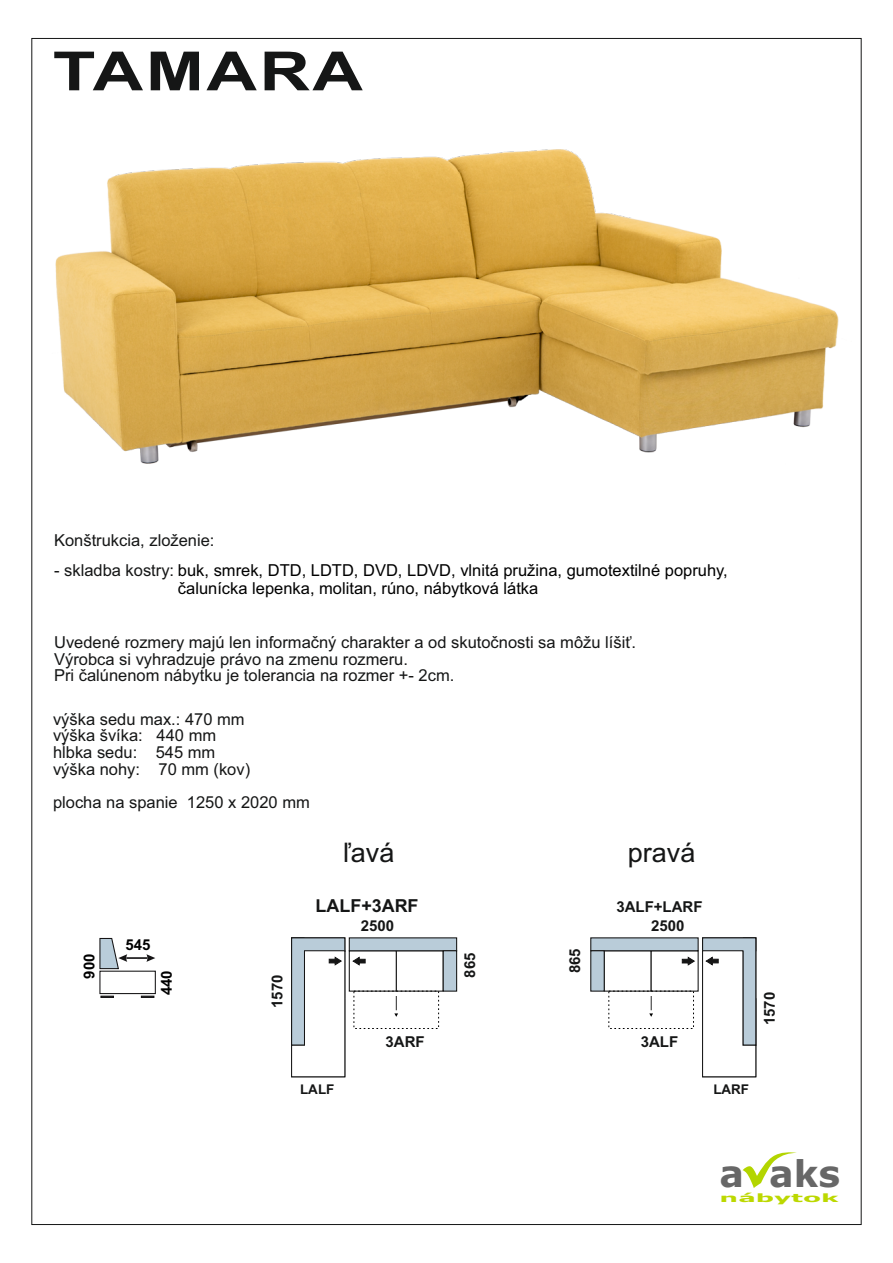
<style>
.page{position:relative;width:893px;height:1263px;background:#fff}
.page>*{position:absolute;margin:0;border:0;box-sizing:border-box;transform-origin:0 0}
.t1{font:700 54px "Arial";letter-spacing:.035em;color:#151616;scale:1.3 1}
.t2{font:700 36.75px "Verdana";color:#676767}
.t3{font:27px "Arial";color:#151616}
.t4{font:700 17.85px "Arial";color:#151616}
.t5{font:16.5px/16.8px "Arial";color:#151616}
.t6{font:16.5px "Arial";color:#000}
.t7{font:700 15px "Arial";color:#151616}
.t8{font:700 15px "Arial";color:#000}
.t9{font:700 13.5px "Arial";color:#151616}
.t10{font:700 11.4px "Verdana";color:#bcd800;scale:2.3 1}
.s1{color:#151616}
</style>
<div class="page">
<img style="left:31px;top:38px;width:831px;height:572px">
<svg style="left:743px;top:1152px;width:54px;height:36px"></svg>
<svg style="left:99px;top:937px;width:57px;height:61px"></svg>
<svg style="left:291px;top:937px;width:167px;height:140px"></svg>
<svg style="left:590px;top:937px;width:167px;height:140px"></svg>
<h1 class="t1" style="left:53px;top:51px;width:240px">TAMARA</h1>
<p class="t5" style="left:54px;top:533px;width:162px">Konštrukcia, zloženie:</p>
<p class="t6" style="left:54px;top:564px;width:675px"><span class="s1">- skladba kostry:</span> buk, smrek, DTD, LDTD, DVD, LDVD, vlnitá pružina, gumotextilné popruhy,</p>
<p class="t6" style="left:178px;top:582px;width:362px">čalunícka lepenka, molitan, rúno, nábytková látka</p>
<p class="t5" style="left:54px;top:635px;width:584px">Uvedené rozmery majú len informačný charakter a od skutočnosti sa môžu líšiť.<br>Výrobca si vyhradzuje právo na zmenu rozmeru.<br>Pri čalúnenom nábytku je tolerancia na rozmer +- 2cm.</p>
<p class="t5" style="left:53px;top:712px;width:199px">výška sedu max.: 470 mm výška švíka: 440 mm hĺbka sedu: 545 mm výška nohy: 70 mm (kov)</p>
<p class="t5" style="left:53px;top:796px;width:258px">plocha na spanie 1250 x 2020 mm</p>
<h3 class="t3" style="left:343px;top:842px;width:53px">ľavá</h3>
<h3 class="t3" style="left:628px;top:842px;width:69px">pravá</h3>
<p class="t8" style="left:84px;top:979px;width:27px;rotate:-90deg">900</p>
<p class="t8" style="left:125px;top:939px;width:27px">545</p>
<p class="t8" style="left:161px;top:995px;width:27px;rotate:-90deg">440</p>
<p class="t7" style="left:271px;top:1008px;width:35px;rotate:-90deg">1570</p>
<p class="t4" style="left:316px;top:899px;width:104px">LALF+3ARF</p>
<p class="t7" style="left:616px;top:901px;width:88px">3ALF+LARF</p>
<p class="t7" style="left:361px;top:920px;width:35px">2500</p>
<p class="t7" style="left:386px;top:1036px;width:41px">3ARF</p>
<p class="t7" style="left:464px;top:977px;width:27px;rotate:-90deg">865</p>
<p class="t7" style="left:569px;top:973px;width:27px;rotate:-90deg">865</p>
<p class="t7" style="left:651px;top:920px;width:35px">2500</p>
<p class="t7" style="left:641px;top:1036px;width:39px">3ALF</p>
<p class="t9" style="left:300px;top:1084px;width:36px">LALF</p>
<p class="t9" style="left:713px;top:1084px;width:37px">LARF</p>
<p class="t7" style="left:764px;top:1025px;width:35px;rotate:-90deg">1570</p>
<h2 class="t2" style="left:719px;top:1159px;width:122px">a aks</h2>
<p class="t10" style="left:720px;top:1193px;width:53px">nábytok</p>
</div>
